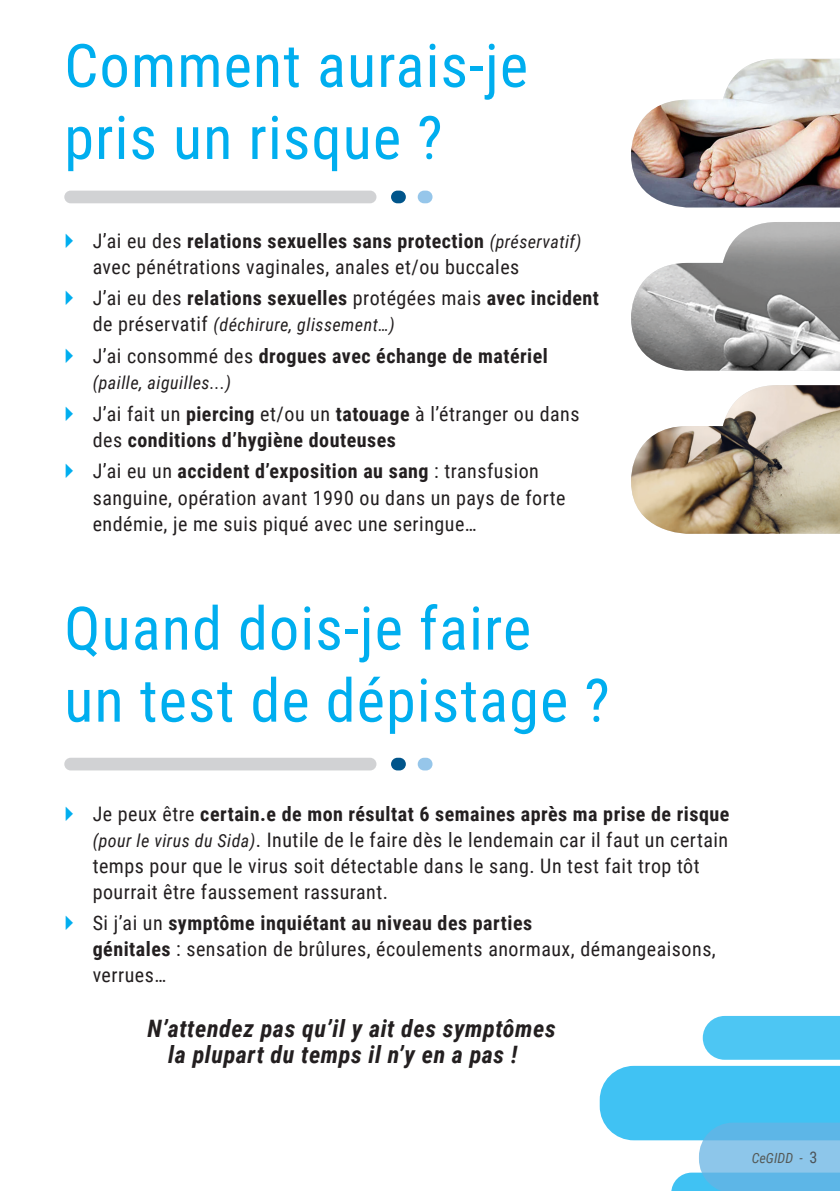
<style>
.page{position:relative;width:840px;height:1191px;background:#fff}
.page>*{position:absolute;margin:0;border:0;box-sizing:border-box;transform-origin:0 0}
.numbers{font:60px/72px "Roboto Condensed";letter-spacing:.02em;color:#00aeef}
.full_text_black{font:italic 700 24px/26px "Roboto Condensed";letter-spacing:.025em;color:#231f20}
.full_text_black-2{font:20px/26px "Roboto Condensed";letter-spacing:.025em;color:#231f20}
.full_text_black-3{font:700 20px/26px "Roboto Condensed";letter-spacing:.025em;color:#231f20}
.full_text_black-4{font:italic 18px "Roboto Condensed";letter-spacing:.025em;color:#231f20}
.t1{font:italic 14px "Roboto Condensed";color:#555a58}
.s1{font-weight:700}
.s2{font-style:italic;font-size:18px}
.s3{font-weight:400}
.s4{font-style:normal;font-size:20px}
.s5{font-style:normal;font-size:16px;color:#4d545a}
</style>
<div class="page">
<img style="left:631px;top:59px;width:208px;height:148px">
<img style="left:631px;top:222px;width:208px;height:148px">
<img style="left:631px;top:385px;width:208px;height:149px">
<div style="left:702px;top:1016px;width:137px;height:43px;background:#4dc6f3"></div>
<svg style="left:599px;top:1065px;width:240px;height:126px"></svg>
<div style="left:64px;top:191px;width:312px;height:12px;background:#d1d2d4;border-radius:6px"></div>
<div style="left:391px;top:191px;width:14px;height:12px;background:#00558b;border-radius:6px"></div>
<div style="left:417px;top:191px;width:15px;height:12px;background:#96c6ea;border-radius:6px"></div>
<div style="left:64px;top:757px;width:312px;height:13px;background:#d1d2d4;border-radius:6px"></div>
<div style="left:391px;top:757px;width:14px;height:13px;background:#00558b;border-radius:6px"></div>
<div style="left:417px;top:757px;width:15px;height:13px;background:#96c6ea;border-radius:6px"></div>
<p class="numbers" style="left:64px;top:27px;width:465px">Comment aurais-je pris un risque ?</p>
<p class="full_text_black-2" style="left:93px;top:227px;width:490px">J’ai eu des <span class="s1">relations sexuelles sans protection</span> <span class="s2">(préservatif) </span>avec pénétrations vaginales, anales et/ou buccales</p>
<p class="full_text_black-3" style="left:93px;top:284px;width:507px"><span class="s3">J’ai eu des</span> relations sexuelles <span class="s3">protégées mais</span> avec incident</p>
<p class="full_text_black-4" style="left:93px;top:312px;width:303px"><span class="s4">de préservatif</span> (déchirure, glissement…)</p>
<p class="full_text_black-3" style="left:93px;top:342px;width:456px"><span class="s3">J’ai consommé des</span> drogues avec échange de matériel</p>
<p class="full_text_black-4" style="left:93px;top:370px;width:140px">(paille, aiguilles...)</p>
<p class="full_text_black-3" style="left:93px;top:400px;width:488px"><span class="s3">J’ai fait un</span> piercing <span class="s3">et/ou un</span> tatouage <span class="s3">à l’étranger ou dans des</span> conditions d’hygiène douteuses</p>
<p class="full_text_black-2" style="left:93px;top:457px;width:474px">J’ai eu un <span class="s1">accident d’exposition au sang</span> : transfusion sanguine, opération avant 1990 ou dans un pays de forte endémie, je me suis piqué avec une seringue…</p>
<p class="numbers" style="left:64px;top:590px;width:546px">Quand dois-je faire<br>un test de dépistage ?</p>
<p class="full_text_black-2" style="left:93px;top:799px;width:638px">Je peux être <span class="s1">certain.e de mon résultat 6 semaines après ma prise de risque </span><span class="s2">(pour le virus du Sida)</span>. Inutile de le faire dès le lendemain car il faut un certain temps pour que le virus soit détectable dans le sang. Un test fait trop tôt pourrait être faussement rassurant.</p>
<p class="full_text_black-2" style="left:93px;top:909px;width:624px">Si j’ai un <span class="s1">symptôme inquiétant au niveau des parties<br>génitales</span> : sensation de brûlures, écoulements anormaux, démangeaisons, verrues…</p>
<p class="full_text_black" style="left:168px;top:1014px;width:389px;text-indent:-21px">N’attendez pas qu’il y ait des symptômes la plupart du temps il n’y en a pas !</p>
<p class="t1" style="left:751px;top:1148px;width:67px">CeGIDD - <span class="s5">3</span></p>
</div>
